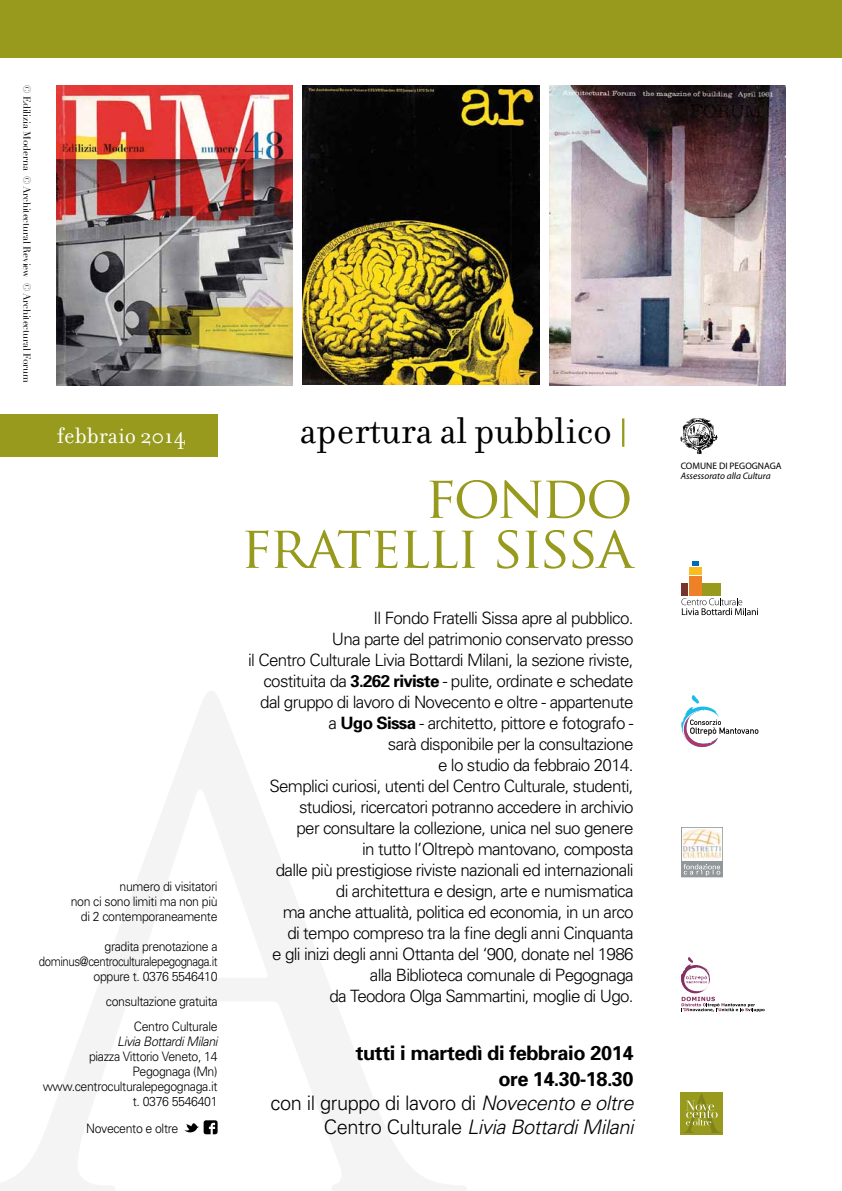
<style>
.page{position:relative;width:842px;height:1191px;background:#fff}
.page>*{position:absolute;margin:0;border:0;box-sizing:border-box;transform-origin:0 0}
.t1{font:58px/50px "Trajan Pro";letter-spacing:-.04em;color:#979a1d;text-align:right}
.t2{font:40px "Filosofia";color:#000}
.t3{font:24px "Filosofia";color:#fff}
.t4{font:300 20px/24px "Univers";letter-spacing:-.02em;color:#000;text-align:right}
.t5{font:700 20px/26px "Univers";letter-spacing:-.02em;color:#000;text-align:right}
.t6{font:300 17px/21px "Univers";letter-spacing:-.04em;color:#000;text-align:right}
.t7{font:300 13px/15px "Univers";letter-spacing:-.03em;color:#000;text-align:right;scale:.95 1}
.t8{font:italic 300 13px "Univers";letter-spacing:-.03em;color:#000;scale:.95 1}
.t9{font:10px "Didot";letter-spacing:-.015em;color:#000}
.t10{font:italic 9.4px "Myriad Pro";color:#000}
.t11{font:9.4px "Myriad Pro";color:#000}
.s1{font-weight:700}
.s2{font-style:italic}
</style>
<div class="page">
<svg style="left:0;top:691px;width:466px;height:500px"></svg>
<div style="left:0;top:0;width:842px;height:58px;background:#979a1d"></div>
<img style="left:680px;top:418px;width:38px;height:37px">
<div style="left:703px;top:583px;width:18px;height:12px;background:#979a1d"></div>
<div style="left:681px;top:583px;width:6px;height:12px;background:#74362a"></div>
<div style="left:689px;top:576px;width:12px;height:19px;background:#ee8027"></div>
<div style="left:689px;top:567px;width:12px;height:7px;background:#fabc20"></div>
<svg style="left:692px;top:562px;width:6px;height:4px"></svg>
<svg style="left:681px;top:598px;width:77px;height:17px"></svg>
<svg style="left:681px;top:695px;width:77px;height:52px"></svg>
<svg style="left:681px;top:957px;width:84px;height:55px"></svg>
<img style="left:683px;top:829px;width:38px;height:31px">
<div style="left:681px;top:862px;width:42px;height:15px;background:#929899"></div>
<div style="left:681px;top:827px;width:42px;height:50px;border:1px solid #929899"></div>
<svg style="left:683px;top:864px;width:37px;height:11px"></svg>
<svg style="left:184px;top:1120px;width:34px;height:14px"></svg>
<div style="left:681px;top:1091px;width:42px;height:43px;background:linear-gradient(to bottom,#979a1d,#979a1d)"></div>
<svg style="left:682px;top:1093px;width:39px;height:39px;background:#9d9f32"></svg>
<img style="left:549px;top:85px;width:236px;height:300px">
<img style="left:57px;top:85px;width:236px;height:300px">
<img style="left:303px;top:85px;width:236px;height:300px">
<div style="left:0;top:414px;width:218px;height:42px;background:#979a1d"></div>
<hr style="left:622px;top:418px;width:2px;height:29px;background:#979a1d">
<p class="t9" style="left:33px;top:85px;width:299px;rotate:90deg">© Edilizia Moderna © Architectural Review © Architectural Forum</p>
<h3 class="t3" style="left:57px;top:422px;width:131px">febbraio 2014</h3>
<h2 class="t2" style="left:300px;top:408px;width:314px">apertura al pubblico</h2>
<h1 class="t1" style="left:241px;top:471px;width:394px">FONDO<br>FRATELLI SISSA</h1>
<p class="t7" style="left:71px;top:879px;width:156px">numero di visitatori<br>non ci sono limiti ma non più di 2 contemporaneamente</p>
<p class="t7" style="left:39px;top:939px;width:190px">gradita prenotazione a dominus@centroculturalepegognaga.it oppure t. 0376 5546410</p>
<p class="t7" style="left:106px;top:989px;width:119px;line-height:25px">consultazione gratuita<br>Centro Culturale</p>
<p class="t8" style="left:117px;top:1034px;width:107px">Livia Bottardi Milani</p>
<p class="t7" style="left:43px;top:1049px;width:186px">piazza Vittorio Veneto, 14<br>Pegognaga (Mn) www.centroculturalepegognaga.it t. 0376 5546401</p>
<p class="t7" style="left:86px;top:1121px;width:99px">Novecento e oltre</p>
<p class="t6" style="left:248px;top:607px;width:387px">Il Fondo Fratelli Sissa apre al pubblico.<br>Una parte del patrimonio conservato presso<br>il Centro Culturale Livia Bottardi Milani, la sezione riviste, costituita da <span class="s1">3.262 riviste</span> - pulite, ordinate e schedate dal gruppo di lavoro di Novecento e oltre - appartenute a <span class="s1">Ugo Sissa</span> - architetto, pittore e fotografo -<br>sarà disponibile per la consultazione<br>e lo studio da febbraio 2014.<br>Semplici curiosi, utenti del Centro Culturale, studenti, studiosi, ricercatori potranno accedere in archivio<br>per consultare la collezione, unica nel suo genere<br>in tutto l’Oltrepò mantovano, composta<br>dalle più prestigiose riviste nazionali ed internazionali<br>di architettura e design, arte e numismatica<br>ma anche attualità, politica ed economia, in un arco<br>di tempo compreso tra la fine degli anni Cinquanta<br>e gli inizi degli anni Ottanta del ‘900, donate nel 1986 alla Biblioteca comunale di Pegognaga<br>da Teodora Olga Sammartini, moglie di Ugo.</p>
<p class="t5" style="left:356px;top:1039px;width:279px">tutti i martedì di febbraio 2014 ore 14.30-18.30</p>
<p class="t4" style="left:271px;top:1091px;width:364px">con il gruppo di lavoro di <span class="s2">Novecento e oltre<br></span>Centro Culturale <span class="s2">Livia Bottardi Milani</span></p>
<p class="t11" style="left:681px;top:460px;width:103px">COMUNE DI PEGOGNAGA</p>
<p class="t10" style="left:681px;top:470px;width:92px">Assessorato alla Cultura</p>
</div>
